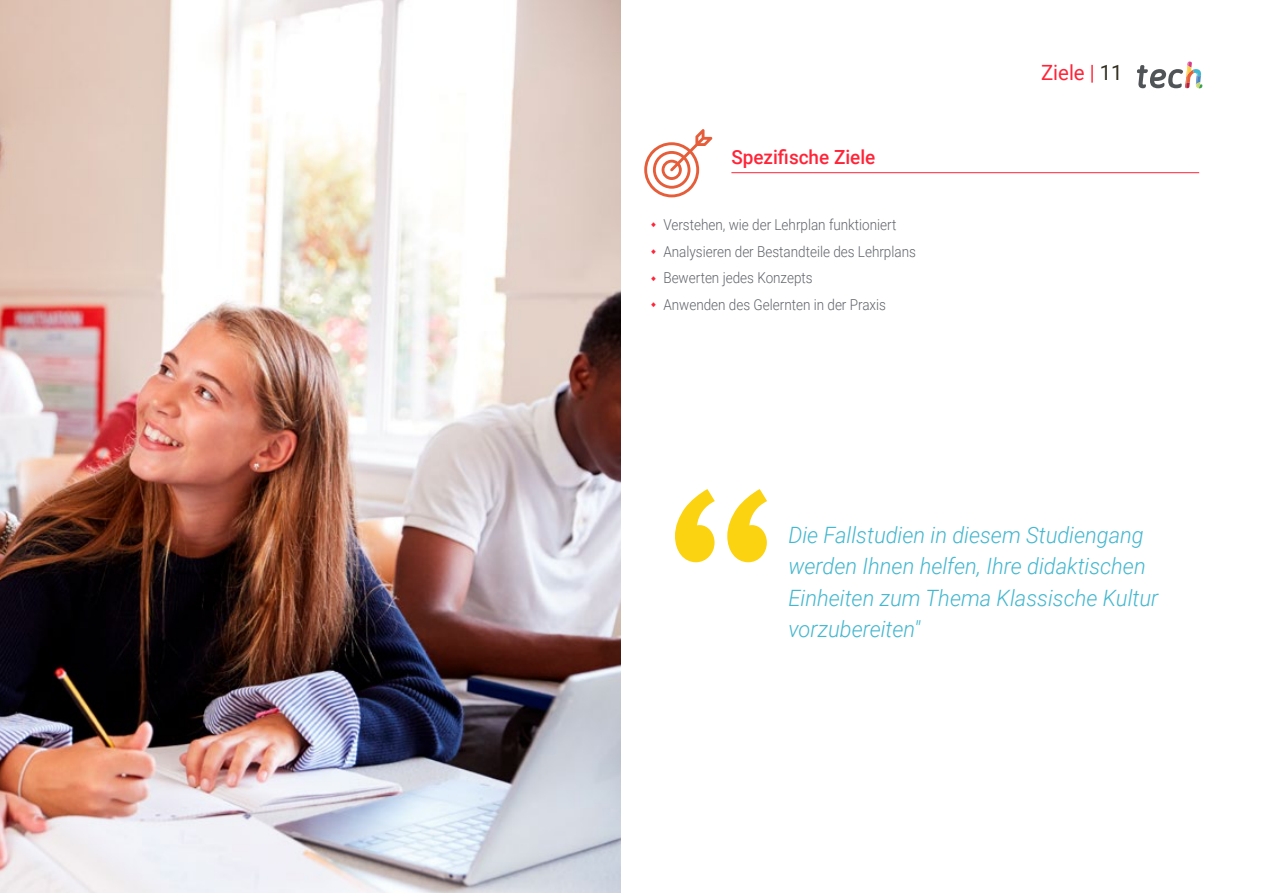
<style>
.page{position:relative;width:1263px;height:893px;background:#fff}
.page>*{position:absolute;margin:0;border:0;box-sizing:border-box;transform-origin:0 0}
.t1{font:italic 300 22.5px/31.5px "Roboto";color:#43b7cf}
.t2{font:21px "Roboto";color:#ff2438}
.t3{font:500 19.5px "Roboto";color:#ff2438}
.t4{font:300 15px/26.7px "Roboto";color:#61646a;scale:.9 1}
.s1{color:#312e20}
</style>
<div class="page">
<img style="left:0;top:0;width:621px;height:893px">
<hr style="left:731px;top:172px;width:468px;height:1px;background:#ff2438">
<svg style="left:644px;top:129px;width:68px;height:68px"></svg>
<svg style="left:1137px;top:62px;width:65px;height:27px"></svg>
<svg style="left:675px;top:489px;width:92px;height:73px"></svg>
<h3 class="t3" style="left:731px;top:143px;width:145px">Spezifische Ziele</h3>
<p class="t4" style="left:663px;top:211px;width:282px">Verstehen, wie der Lehrplan funktioniert Analysieren der Bestandteile des Lehrplans Bewerten jedes Konzepts<br>Anwenden des Gelernten in der Praxis</p>
<h2 class="t2" style="left:1041px;top:57px;width:83px">Ziele | <span class="s1">11</span></h2>
<h1 class="t1" style="left:788px;top:518px;width:372px">Die Fallstudien in diesem Studiengang werden Ihnen helfen, Ihre didaktischen Einheiten zum Thema Klassische Kultur vorzubereiten"</h1>
</div>
